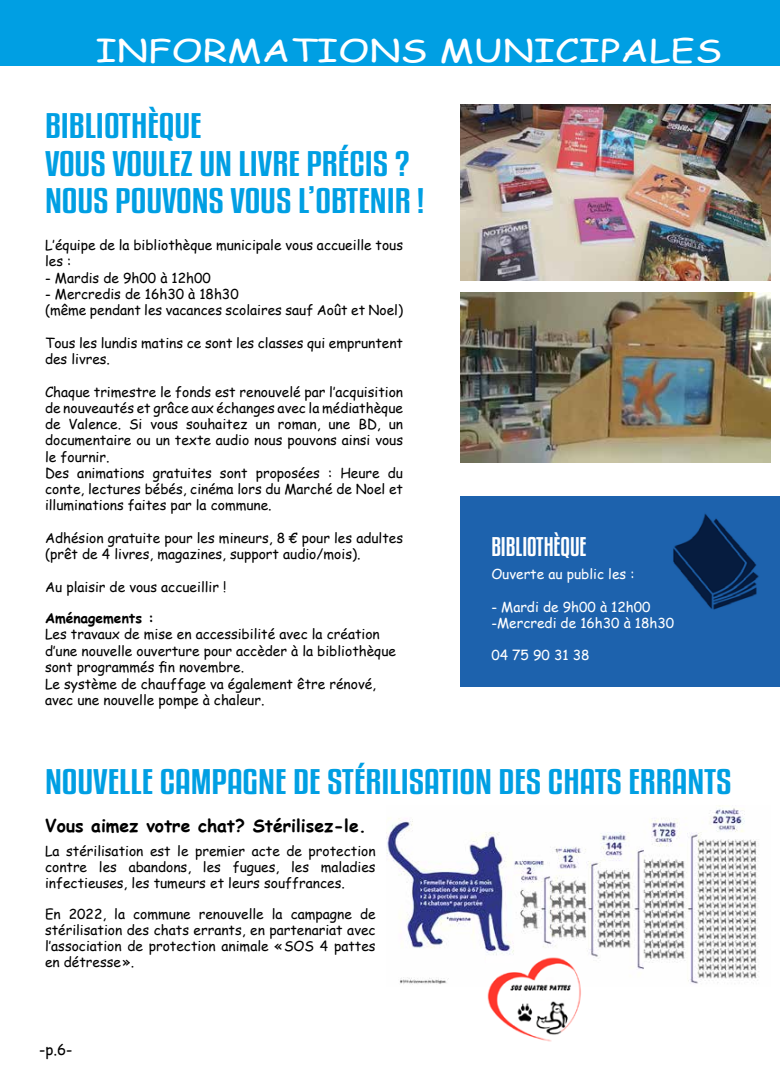
<style>
.page{position:relative;width:780px;height:1088px;background:#fff}
.page>*{position:absolute;margin:0;border:0;box-sizing:border-box;transform-origin:0 0}
.t1{font:31.25px/37.5px "Kenyan Coffee Rg";color:#009fe3;scale:1.25 1}
.t2{font:31.25px "Comic Sans MS";color:#fff;scale:1.25 1}
.t3{font:23.75px "Kenyan Coffee Rg";color:#fff}
.t4{font:700 17.5px "Comic Sans MS";color:#000}
.t5{font:15px "Comic Sans MS";color:#000}
.t6{font:13.75px/16.2px "Comic Sans MS";color:#000}
.t7{font:13.75px/16.2px "Comic Sans MS";color:#fff}
.t8{font:700 13.75px "Comic Sans MS";color:#000}
</style>
<div class="page">
<div style="left:0;top:0;width:780px;height:66px;background:#009fe3"></div>
<img style="left:461px;top:105px;width:309px;height:176px">
<img style="left:461px;top:292px;width:309px;height:170px">
<div style="left:461px;top:496px;width:319px;height:191px;background:#1d62ad"></div>
<img style="left:673px;top:513px;width:86px;height:97px">
<img style="left:386px;top:805px;width:373px;height:179px">
<img style="left:486px;top:956px;width:98px;height:86px">
<h1 class="t2" style="left:95px;top:28px;width:503px">INFORMATIONS MUNICIPALES</h1>
<h1 class="t1" style="left:45px;top:106px;width:305px">BIBLIOTHÈQUE<br>VOUS VOULEZ UN LIVRE PRÉCIS ?<br>NOUS POUVONS VOUS L’OBTENIR !</h1>
<p class="t6" style="left:45px;top:237px;width:359px">L’équipe de la bibliothèque municipale vous accueille tous les :</p>
<p class="t6" style="left:45px;top:269px;width:167px">- Mardis de 9h00 à 12h00</p>
<p class="t6" style="left:45px;top:285px;width:359px">- Mercredis de 16h30 à 18h30<br>(même pendant les vacances scolaires sauf Août et Noel)</p>
<p class="t6" style="left:45px;top:334px;width:359px">Tous les lundis matins ce sont les classes qui empruntent des livres.</p>
<p class="t6" style="left:45px;top:383px;width:359px">Chaque trimestre le fonds est renouvelé par l’acquisition de nouveautés et grâce aux échanges avec la médiathèque de Valence. Si vous souhaitez un roman, une BD, un documentaire ou un texte audio nous pouvons ainsi vous le fournir.<br>Des animations gratuites sont proposées : Heure du conte, lectures bébés, cinéma lors du Marché de Noel et illuminations faites par la commune.</p>
<p class="t6" style="left:45px;top:529px;width:359px">Adhésion gratuite pour les mineurs, 8 € pour les adultes (prêt de 4 livres, magazines, support audio/mois).</p>
<p class="t6" style="left:45px;top:578px;width:183px">Au plaisir de vous accueillir !</p>
<p class="t8" style="left:45px;top:608px;width:110px">Aménagements :</p>
<p class="t6" style="left:45px;top:626px;width:352px">Les travaux de mise en accessibilité avec la création d’une nouvelle ouverture pour accèder à la bibliothèque sont programmés fin novembre.<br>Le système de chauffage va également être rénové, avec une nouvelle pompe à chaleur.</p>
<h2 class="t3" style="left:491px;top:530px;width:97px">BIBLIOTHÈQUE</h2>
<p class="t7" style="left:491px;top:565px;width:145px">Ouverte au public les :</p>
<p class="t7" style="left:491px;top:598px;width:184px">- Mardi de 9h00 à 12h00 -Mercredi de 16h30 à 18h30</p>
<p class="t7" style="left:491px;top:647px;width:100px">04 75 90 31 38</p>
<h1 class="t1" style="left:45px;top:762px;width:550px">NOUVELLE CAMPAGNE DE STÉRILISATION DES CHATS ERRANTS</h1>
<p class="t4" style="left:45px;top:813px;width:323px">Vous aimez votre chat? Stérilisez-le.</p>
<p class="t6" style="left:45px;top:842px;width:332px;text-align:justify">La stérilisation est le premier acte de protection contre les abandons, les fugues, les maladies infectieuses, les tumeurs et leurs souffrances.</p>
<p class="t6" style="left:45px;top:905px;width:332px;text-align:justify">En 2022, la commune renouvelle la campagne de stérilisation des chats errants, en partenariat avec l’association de protection animale «SOS 4 pattes en détresse».</p>
<p class="t5" style="left:39px;top:1038px;width:35px">-p.6-</p>
</div>
